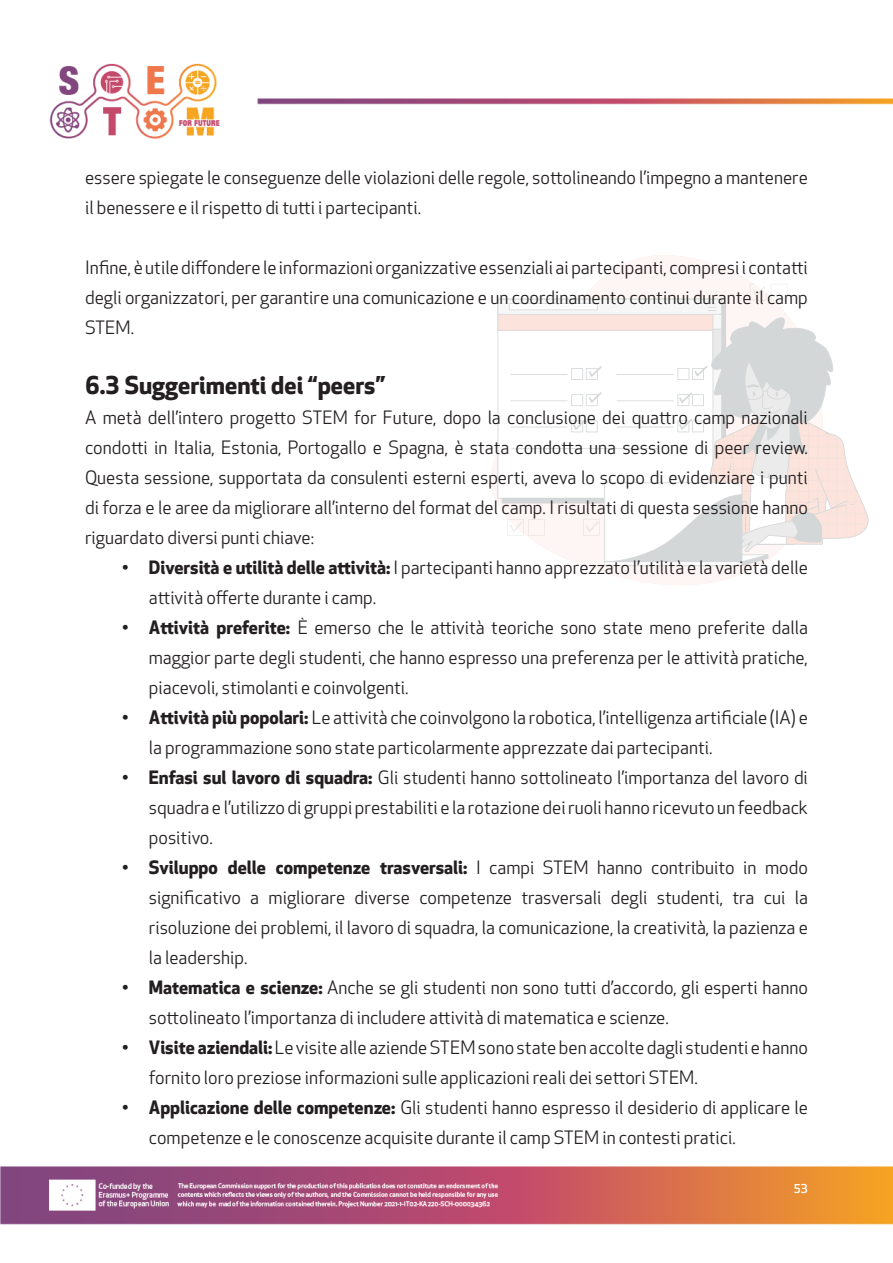
<style>
.page{position:relative;width:893px;height:1263px;background:#fff}
.page>*{position:absolute;margin:0;border:0;box-sizing:border-box;transform-origin:0 0}
.t1{font:700 24px "Apex New";color:#231f20}
.t2{font:18px/30px "Apex New";color:#231f20}
.t3{font:500 12px "Apex New";color:#fff}
.s1{font-weight:700}
</style>
<div class="page">
<img style="left:0;top:63px;width:893px;height:1162px">
<svg style="left:491px;top:255px;width:332px;height:330px"></svg>
<svg style="left:497px;top:284px;width:373px;height:282px"></svg>
<p class="t2" style="left:85px;top:162px;width:724px">essere spiegate le conseguenze delle violazioni delle regole, sottolineando l’impegno a mantenere il benessere e il rispetto di tutti i partecipanti.</p>
<p class="t2" style="left:85px;top:252px;width:724px;text-align:justify">Infine, è utile diffondere le informazioni organizzative essenziali ai partecipanti, compresi i contatti degli organizzatori, per garantire una comunicazione e un coordinamento continui durante il camp STEM.</p>
<p class="t1" style="left:85px;top:367px;width:302px">6.3 Suggerimenti dei “peers”</p>
<p class="t2" style="left:85px;top:402px;width:724px;text-align:justify">A metà dell’intero progetto STEM for Future, dopo la conclusione dei quattro camp nazionali condotti in Italia, Estonia, Portogallo e Spagna, è stata condotta una sessione di peer review.<br>Questa sessione, supportata da consulenti esterni esperti, aveva lo scopo di evidenziare i punti di forza e le aree da migliorare all’interno del format del camp. I risultati di questa sessione hanno riguardato diversi punti chiave:</p>
<p class="t2" style="left:149px;top:552px;width:661px;text-indent:-27px"><span class="s1">• Diversità e utilità delle attività:</span> I partecipanti hanno apprezzato l’utilità e la varietà delle attività offerte durante i camp.</p>
<p class="t2" style="left:149px;top:612px;width:661px;text-align:justify;text-indent:-27px"><span class="s1">• Attività preferite:</span> È emerso che le attività teoriche sono state meno preferite dalla maggior parte degli studenti, che hanno espresso una preferenza per le attività pratiche, piacevoli, stimolanti e coinvolgenti.</p>
<p class="t2" style="left:149px;top:702px;width:661px;text-indent:-27px"><span class="s1">• Attività più popolari:</span> Le attività che coinvolgono la robotica, l’intelligenza artificiale (IA) e la programmazione sono state particolarmente apprezzate dai partecipanti.</p>
<p class="t2" style="left:149px;top:762px;width:661px;text-align:justify;text-indent:-27px"><span class="s1">• Enfasi sul lavoro di squadra:</span> Gli studenti hanno sottolineato l’importanza del lavoro di squadra e l’utilizzo di gruppi prestabiliti e la rotazione dei ruoli hanno ricevuto un feedback positivo.</p>
<p class="t2" style="left:149px;top:852px;width:661px;text-align:justify;text-indent:-27px"><span class="s1">• Sviluppo delle competenze trasversali:</span> I campi STEM hanno contribuito in modo significativo a migliorare diverse competenze trasversali degli studenti, tra cui la risoluzione dei problemi, il lavoro di squadra, la comunicazione, la creatività, la pazienza e la leadership.</p>
<p class="t2" style="left:149px;top:972px;width:661px;text-indent:-27px"><span class="s1">• Matematica e scienze:</span> Anche se gli studenti non sono tutti d’accordo, gli esperti hanno sottolineato l’importanza di includere attività di matematica e scienze.</p>
<p class="t2" style="left:149px;top:1032px;width:661px;text-indent:-27px"><span class="s1">• Visite aziendali:</span> Le visite alle aziende STEM sono state ben accolte dagli studenti e hanno fornito loro preziose informazioni sulle applicazioni reali dei settori STEM.</p>
<p class="t2" style="left:149px;top:1092px;width:661px;text-indent:-27px"><span class="s1">• Applicazione delle competenze:</span> Gli studenti hanno espresso il desiderio di applicare le competenze e le conoscenze acquisite durante il camp STEM in contesti pratici.</p>
<p class="t3" style="left:794px;top:1181px;width:16px">53</p>
</div>
